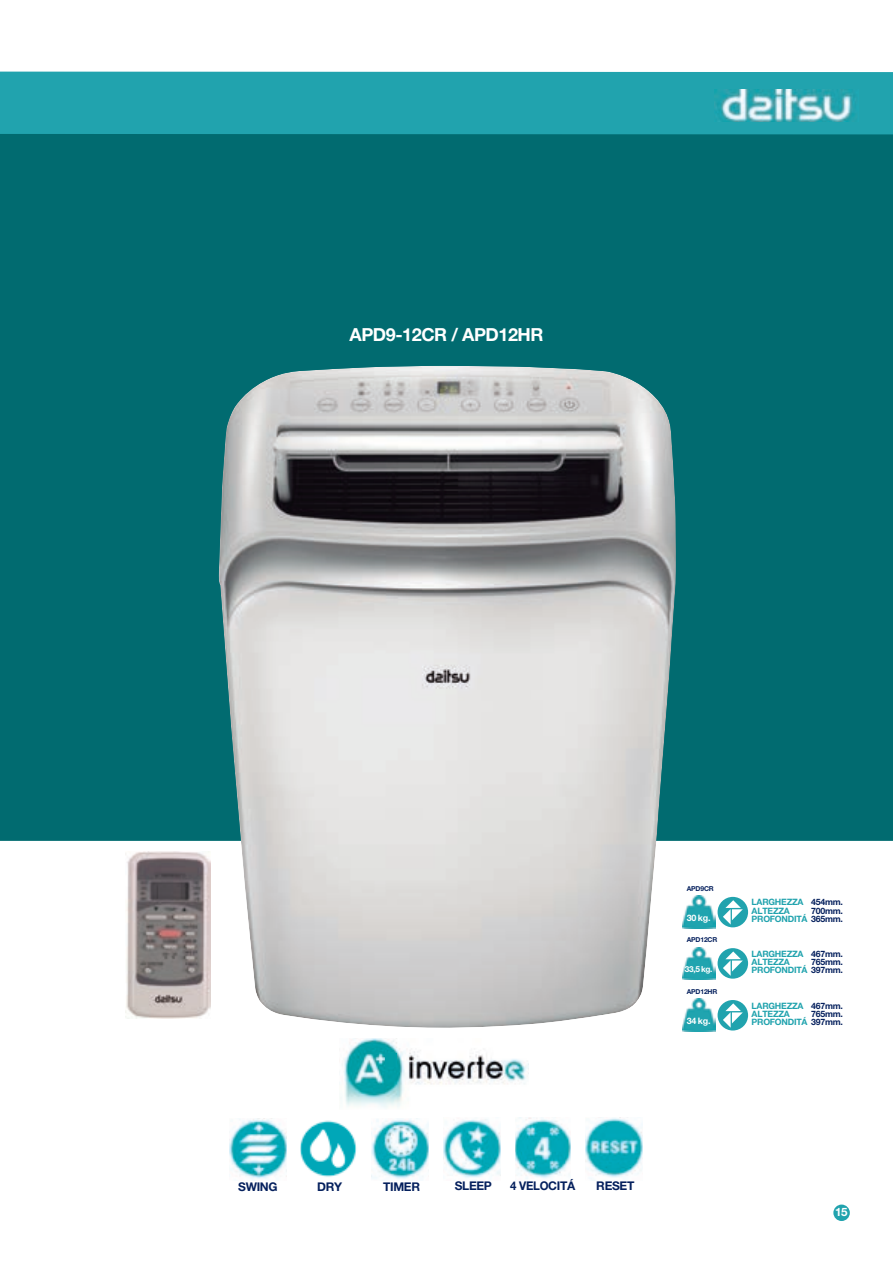
<style>
.page{position:relative;width:893px;height:1263px;background:#fff}
.page>*{position:absolute;margin:0;border:0;box-sizing:border-box;transform-origin:0 0}
.t1{font:700 18px "Helvetica Neue";letter-spacing:-.025em;color:#fff}
.t2{font:700 12px "Helvetica Neue";letter-spacing:-.025em;color:#05205d}
.t3{font:700 12px "Helvetica Neue";letter-spacing:-.025em;color:#05205d;scale:.95 1}
.t4{font:700 11.55px "Helvetica Neue";color:#fff}
.t5{font:700 8.85px "Helvetica Neue";letter-spacing:-.025em;color:#fff}
.t6{font:700 8.7px/8.4px "Helvetica Neue";letter-spacing:-.025em;color:#21a3ae}
.t7{font:700 8.7px "Helvetica Neue";letter-spacing:-.025em;color:#05205d}
.t8{font:700 8.25px "Helvetica Neue";color:#fff}
.t9{font:700 6.75px "Helvetica Neue";letter-spacing:-.025em;color:#05205d}
.s1{color:#05205d}
</style>
<div class="page">
<div style="left:0;top:134px;width:893px;height:707px;background:#016b70"></div>
<img style="left:230px;top:1118px;width:56px;height:63px">
<img style="left:301px;top:1120px;width:56px;height:57px">
<img style="left:372px;top:1118px;width:57px;height:63px">
<img style="left:443px;top:1119px;width:57px;height:59px">
<img style="left:515px;top:1117px;width:55px;height:62px">
<img style="left:585px;top:1117px;width:57px;height:62px">
<div style="left:0;top:71px;width:893px;height:63px;background:#21a3ae"></div>
<div style="left:833px;top:1204px;width:17px;height:17px;background:#21a3ae;border-radius:50%"></div>
<img style="left:218px;top:366px;width:458px;height:662px">
<div style="left:118px;top:842px;width:104px;height:185px;background:#fff"></div>
<img style="left:126px;top:851px;width:85px;height:167px">
<img style="left:342px;top:1038px;width:187px;height:70px">
<svg style="left:386px;top:1053px;width:11px;height:13px"></svg>
<img style="left:682px;top:896px;width:33px;height:33px">
<div style="left:718px;top:897px;width:30px;height:30px;background:#21a3ae;border-radius:50%"></div>
<svg style="left:723px;top:900px;width:20px;height:24px"></svg>
<img style="left:682px;top:947px;width:33px;height:33px">
<div style="left:718px;top:948px;width:30px;height:31px;background:#21a3ae;border-radius:50%"></div>
<svg style="left:723px;top:951px;width:20px;height:25px"></svg>
<img style="left:682px;top:999px;width:33px;height:33px">
<div style="left:718px;top:1000px;width:30px;height:30px;background:#21a3ae;border-radius:50%"></div>
<svg style="left:723px;top:1003px;width:20px;height:25px"></svg>
<img style="left:714px;top:89px;width:144px;height:33px">
<h1 class="t1" style="left:349px;top:323px;width:195px">APD9-12CR / APD12HR</h1>
<p class="t9" style="left:687px;top:884px;width:28px">APD9CR</p>
<p class="t6" style="left:752px;top:898px;width:93px">LARGHEZZA <span class="s1">454mm.<br></span>ALTEZZA</p>
<p class="t7" style="left:811px;top:905px;width:33px">700mm.</p>
<p class="t5" style="left:687px;top:912px;width:25px">30 kg.</p>
<p class="t6" style="left:752px;top:915px;width:93px">PROFONDITÁ <span class="s1">365mm.</span></p>
<p class="t9" style="left:687px;top:935px;width:32px">APD12CR</p>
<p class="t6" style="left:752px;top:949px;width:93px">LARGHEZZA <span class="s1">467mm.<br></span>ALTEZZA</p>
<p class="t7" style="left:811px;top:956px;width:33px">765mm.</p>
<p class="t8" style="left:685px;top:964px;width:29px">33,5 kg.</p>
<p class="t6" style="left:752px;top:966px;width:93px">PROFONDITÁ <span class="s1">397mm.</span></p>
<p class="t9" style="left:687px;top:987px;width:32px">APD12HR</p>
<p class="t6" style="left:752px;top:1001px;width:93px">LARGHEZZA <span class="s1">467mm.<br></span>ALTEZZA</p>
<p class="t7" style="left:811px;top:1008px;width:33px">765mm.</p>
<p class="t5" style="left:687px;top:1016px;width:25px">34 kg.</p>
<p class="t6" style="left:752px;top:1018px;width:93px">PROFONDITÁ <span class="s1">397mm.</span></p>
<h2 class="t2" style="left:238px;top:1179px;width:41px">SWING</h2>
<h2 class="t2" style="left:317px;top:1179px;width:26px">DRY</h2>
<h2 class="t2" style="left:383px;top:1179px;width:38px">TIMER</h2>
<h2 class="t2" style="left:455px;top:1178px;width:39px">SLEEP</h2>
<h2 class="t3" style="left:510px;top:1178px;width:70px">4 VELOCITÁ</h2>
<h2 class="t2" style="left:596px;top:1178px;width:40px">RESET</h2>
<h3 class="t4" style="left:835px;top:1204px;width:14px">15</h3>
</div>
